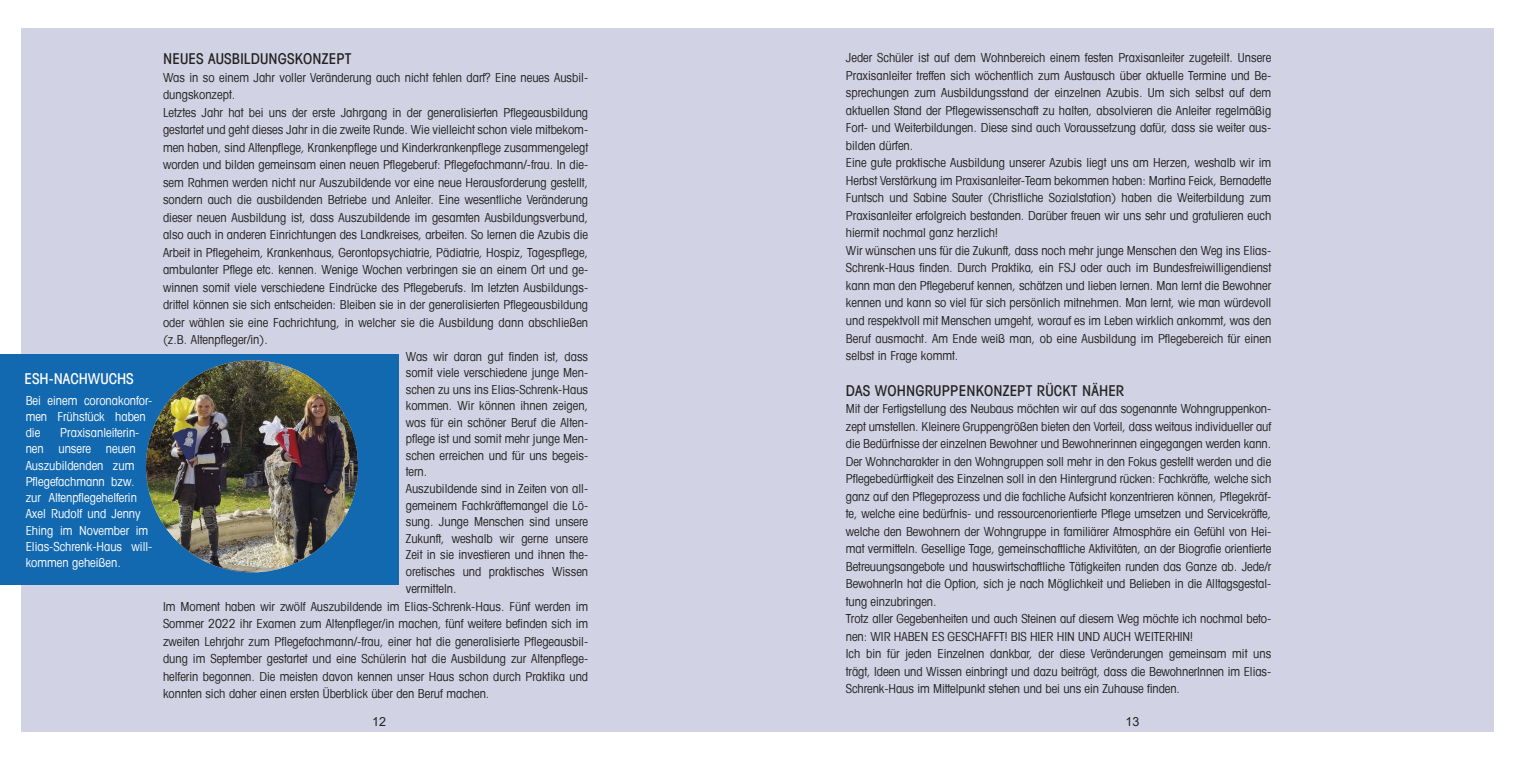
<style>
.page{position:relative;width:1517px;height:759px;background:#fff}
.page>*{position:absolute;margin:0;border:0;box-sizing:border-box;transform-origin:0 0}
.t1{font:500 condensed 15px "Avant Garde LT";letter-spacing:.01em;color:#222221}
.t2{font:500 condensed 15px "Avant Garde LT";color:#fff}
.t3{font:condensed 12.5px/17.5px "Avant Garde LT";color:#222221}
.t4{font:condensed 12.5px/16.2px "Avant Garde LT";color:#fff}
.t5{font:12.5px "Arial";color:#222221}
</style>
<div class="page">
<div style="left:21px;top:29px;width:1473px;height:702px;background:#d1d2e3"></div>
<div style="left:159px;top:353px;width:240px;height:231px;background:#1369b0"></div>
<div style="left:0;top:353px;width:161px;height:231px;background:#1369b0"></div>
<img style="left:146px;top:360px;width:212px;height:212px;border-radius:106px">
<p class="t2" style="left:25px;top:369px;width:111px">ESH-NACHWUCHS</p>
<p class="t4" style="left:26px;top:391px;width:128px">Bei einem coronakonfor&shy;men Frühstück haben die</p>
<p class="t4" style="left:26px;top:424px;width:128px;text-indent:35px">Praxisanleiterin&shy;nen unsere neuen<br>Auszubildenden zum<br>Pflegefachmann bzw. zur Altenpflegehelferin<br>Axel Rudolf und Jenny<br>Ehing im November im<br>Elias-Schrenk-Haus will&shy;kommen geheißen.</p>
<p class="t1" style="left:163px;top:49px;width:190px">NEUES AUSBILDUNGSKONZEPT</p>
<p class="t3" style="left:163px;top:68px;width:427px">Was in so einem Jahr voller Veränderung auch nicht fehlen darf? Eine neues Ausbil-</p>
<p class="t3" style="left:163px;top:85px;width:74px">dungskonzept.</p>
<p class="t3" style="left:163px;top:103px;width:427px">Letztes Jahr hat bei uns der erste Jahrgang in der generalisierten Pflegeausbildung</p>
<p class="t3" style="left:163px;top:120px;width:427px">gestartet und geht dieses Jahr in die zweite Runde. Wie vielleicht schon viele mitbekom-</p>
<p class="t3" style="left:163px;top:138px;width:427px">men haben, sind Altenpflege, Krankenpflege und Kinderkrankenpflege zusammengelegt</p>
<p class="t3" style="left:163px;top:155px;width:427px">worden und bilden gemeinsam einen neuen Pflegeberuf: Pflegefachmann/-frau. In die-</p>
<p class="t3" style="left:163px;top:173px;width:427px">sem Rahmen werden nicht nur Auszubildende vor eine neue Herausforderung gestellt,</p>
<p class="t3" style="left:163px;top:190px;width:427px">sondern auch die ausbildenden Betriebe und Anleiter. Eine wesentliche Veränderung</p>
<p class="t3" style="left:163px;top:208px;width:427px">dieser neuen Ausbildung ist, dass Auszubildende im gesamten Ausbildungsverbund,</p>
<p class="t3" style="left:163px;top:225px;width:427px">also auch in anderen Einrichtungen des Landkreises, arbeiten. So lernen die Azubis die</p>
<p class="t3" style="left:163px;top:243px;width:427px">Arbeit in Pflegeheim, Krankenhaus, Gerontopsychiatrie, Pädiatrie, Hospiz, Tagespflege,</p>
<p class="t3" style="left:163px;top:260px;width:427px">ambulanter Pflege etc. kennen. Wenige Wochen verbringen sie an einem Ort und ge-</p>
<p class="t3" style="left:163px;top:278px;width:427px">winnen somit viele verschiedene Eindrücke des Pflegeberufs. Im letzten Ausbildungs-</p>
<p class="t3" style="left:163px;top:295px;width:427px">drittel können sie sich entscheiden: Bleiben sie in der generalisierten Pflegeausbildung</p>
<p class="t3" style="left:163px;top:313px;width:427px">oder wählen sie eine Fachrichtung, in welcher sie die Ausbildung dann abschließen</p>
<p class="t3" style="left:163px;top:330px;width:106px">(z.B. Altenpfleger/in).</p>
<p class="t3" style="left:406px;top:347px;width:184px">Was wir daran gut finden ist, dass</p>
<p class="t3" style="left:406px;top:363px;width:184px">somit viele verschiedene junge Men-</p>
<p class="t3" style="left:406px;top:380px;width:184px">schen zu uns ins Elias-Schrenk-Haus</p>
<p class="t3" style="left:406px;top:396px;width:184px">kommen. Wir können ihnen zeigen,</p>
<p class="t3" style="left:406px;top:413px;width:184px">was für ein schöner Beruf die Alten-</p>
<p class="t3" style="left:406px;top:429px;width:184px">pflege ist und somit mehr junge Men-</p>
<p class="t3" style="left:406px;top:446px;width:184px">schen erreichen und für uns begeis-</p>
<p class="t3" style="left:406px;top:462px;width:23px">tern.</p>
<p class="t3" style="left:406px;top:479px;width:184px">Auszubildende sind in Zeiten von all-</p>
<p class="t3" style="left:406px;top:495px;width:184px">gemeinem Fachkräftemangel die Lö-</p>
<p class="t3" style="left:406px;top:512px;width:184px">sung. Junge Menschen sind unsere</p>
<p class="t3" style="left:406px;top:528px;width:184px">Zukunft, weshalb wir gerne unsere</p>
<p class="t3" style="left:406px;top:545px;width:184px">Zeit in sie investieren und ihnen the-</p>
<p class="t3" style="left:406px;top:561px;width:184px">oretisches und praktisches Wissen</p>
<p class="t3" style="left:406px;top:579px;width:52px">vermitteln.</p>
<p class="t3" style="left:163px;top:596px;width:427px">Im Moment haben wir zwölf Auszubildende im Elias-Schrenk-Haus. Fünf werden im</p>
<p class="t3" style="left:163px;top:614px;width:426px">Sommer 2022 ihr Examen zum Altenpfleger/in machen, fünf weitere befinden sich im</p>
<p class="t3" style="left:163px;top:631px;width:427px">zweiten Lehrjahr zum Pflegefachmann/-frau, einer hat die generalisierte Pflegeausbil-</p>
<p class="t3" style="left:163px;top:649px;width:427px">dung im September gestartet und eine Schülerin hat die Ausbildung zur Altenpflege-</p>
<p class="t3" style="left:163px;top:666px;width:427px">helferin begonnen. Die meisten davon kennen unser Haus schon durch Praktika und</p>
<p class="t3" style="left:163px;top:684px;width:328px">konnten sich daher einen ersten Überblick über den Beruf machen.</p>
<p class="t3" style="left:846px;top:49px;width:427px">Jeder Schüler ist auf dem Wohnbereich einem festen Praxisanleiter zugeteilt. Unsere Praxisanleiter treffen sich wöchentlich zum Austausch über aktuelle Termine und Be&shy;sprechungen zum Ausbildungsstand der einzelnen Azubis. Um sich selbst auf dem aktuellen Stand der Pflegewissenschaft zu halten, absolvieren die Anleiter regelmäßig Fort- und Weiterbildungen. Diese sind auch Voraussetzung dafür, dass sie weiter aus&shy;bilden dürfen.<br>Eine gute praktische Ausbildung unserer Azubis liegt uns am Herzen, weshalb wir im Herbst Verstärkung im Praxisanleiter-Team bekommen haben: Martina Feick, Bernadette Funtsch und Sabine Sauter (Christliche Sozialstation) haben die Weiterbildung zum Praxisanleiter erfolgreich bestanden. Darüber freuen wir uns sehr und gratulieren euch hiermit nochmal ganz herzlich!<br>Wir wünschen uns für die Zukunft, dass noch mehr junge Menschen den Weg ins Elias-Schrenk-Haus finden. Durch Praktika, ein FSJ oder auch im Bundesfreiwilligendienst kann man den Pflegeberuf kennen, schätzen und lieben lernen. Man lernt die Bewohner kennen und kann so viel für sich persönlich mitnehmen. Man lernt, wie man würdevoll und respektvoll mit Menschen umgeht, worauf es im Leben wirklich ankommt, was den Beruf ausmacht. Am Ende weiß man, ob eine Ausbildung im Pflegebereich für einen selbst in Frage kommt.</p>
<p class="t1" style="left:846px;top:380px;width:280px">DAS WOHNGRUPPENKONZEPT RÜCKT NÄHER</p>
<p class="t3" style="left:846px;top:399px;width:427px">Mit der Fertigstellung des Neubaus möchten wir auf das sogenannte Wohngruppenkon&shy;zept umstellen. Kleinere Gruppengrößen bieten den Vorteil, dass weitaus individueller auf die Bedürfnisse der einzelnen Bewohner und Bewohnerinnen eingegangen werden kann.<br>Der Wohncharakter in den Wohngruppen soll mehr in den Fokus gestellt werden und die Pflegebedürftigkeit des Einzelnen soll in den Hintergrund rücken: Fachkräfte, welche sich ganz auf den Pflegeprozess und die fachliche Aufsicht konzentrieren können, Pflegekräf&shy;te, welche eine bedürfnis- und ressourcenorientierte Pflege umsetzen und Servicekräfte, welche den Bewohnern der Wohngruppe in familiärer Atmosphäre ein Gefühl von Hei&shy;mat vermitteln. Gesellige Tage, gemeinschaftliche Aktivitäten, an der Biografie orientierte Betreuungsangebote und hauswirtschaftliche Tätigkeiten runden das Ganze ab. Jede/r BewohnerIn hat die Option, sich je nach Möglichkeit und Belieben in die Alltagsgestal&shy;tung einzubringen.<br>Trotz aller Gegebenheiten und auch Steinen auf diesem Weg möchte ich nochmal beto&shy;nen: WIR HABEN ES GESCHAFFT! BIS HIER HIN UND AUCH WEITERHIN!<br>Ich bin für jeden Einzelnen dankbar, der diese Veränderungen gemeinsam mit uns trägt, Ideen und Wissen einbringt und dazu beiträgt, dass die BewohnerInnen im Elias-Schrenk-Haus im Mittelpunkt stehen und bei uns ein Zuhause finden.</p>
<p class="t5" style="left:372px;top:712px;width:15px">12</p>
<p class="t5" style="left:1125px;top:713px;width:15px">13</p>
</div>
